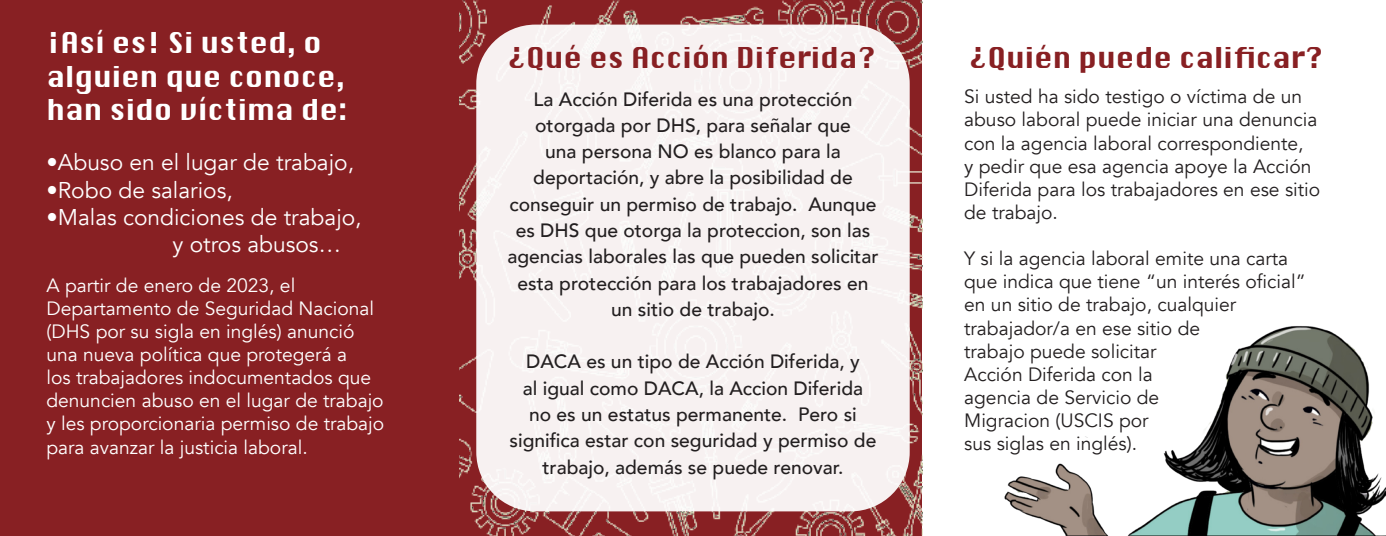
<style>
.page{position:relative;width:1386px;height:536px;background:#fff}
.page>*{position:absolute;margin:0;border:0;box-sizing:border-box;transform-origin:0 0}
.t1{font:28px/33.6px "Silom";color:#fff}
.t2{font:28px "Silom";color:#882023}
.t3{font:22.75px "Avenir";color:#fff}
.t4{font:500 19.25px/26.2px "Avenir";color:#231f20;text-align:center}
.t5{font:19.25px/23.1px "Avenir";color:#231f20}
.t6{font:19.25px/23.1px "Avenir";color:#fff}
</style>
<div class="page">
<div style="left:0;top:0;width:921px;height:536px;background:#882023"></div>
<img style="left:460px;top:0;width:463px;height:536px">
<div style="left:476px;top:25px;width:434px;height:486px;background:#f7f1f1;border-radius:59px"></div>
<img style="left:1004px;top:326px;width:382px;height:210px">
<p class="t1" style="left:46px;top:27px;width:303px">¡Así es! Si usted, o alguien que conoce, han sido víctima de:</p>
<p class="t3" style="left:46px;top:149px;width:309px">•Abuso en el lugar de trabajo,</p>
<p class="t3" style="left:46px;top:176px;width:188px">•Robo de salarios,</p>
<p class="t3" style="left:46px;top:203px;width:317px">•Malas condiciones de trabajo,</p>
<p class="t3" style="left:172px;top:231px;width:170px">y otros abusos…</p>
<p class="t6" style="left:46px;top:274px;width:339px">A partir de enero de 2023, el Departamento de Seguridad Nacional (DHS por su sigla en inglés) anunció una nueva política que protegerá a<br>los trabajadores indocumentados que denuncien abuso en el lugar de trabajo y les proporcionaria permiso de trabajo para avanzar la justicia laboral.</p>
<p class="t2" style="left:507px;top:42px;width:370px">¿Qué es Acción Diferida?</p>
<p class="t4" style="left:507px;top:85px;width:373px">La Acción Diferida es una protección otorgada por DHS, para señalar que<br>una persona NO es blanco para la deportación, y abre la posibilidad de conseguir un permiso de trabajo. Aunque es DHS que otorga la proteccion, son las agencias laborales las que pueden solicitar esta protección para los trabajadores en un sitio de trabajo.</p>
<p class="t4" style="left:510px;top:347px;width:368px">DACA es un tipo de Acción Diferida, y<br>al igual como DACA, la Accion Diferida no es un estatus permanente. Pero si significa estar con seguridad y permiso de trabajo, además se puede renovar.</p>
<p class="t2" style="left:969px;top:42px;width:356px">¿Quién puede calificar?</p>
<p class="t5" style="left:964px;top:85px;width:358px">Si usted ha sido testigo o víctima de un abuso laboral puede iniciar una denuncia con la agencia laboral correspondiente,<br>y pedir que esa agencia apoye la Acción Diferida para los trabajadores en ese sitio de trabajo.</p>
<p class="t5" style="left:964px;top:247px;width:343px">Y si la agencia laboral emite una carta que indica que tiene “un interés oficial” en un sitio de trabajo, cualquier trabajador/a en ese sitio de<br>trabajo puede solicitar<br>Acción Diferida con la<br>agencia de Servicio de<br>Migracion (USCIS por<br>sus siglas en inglés).</p>
</div>
